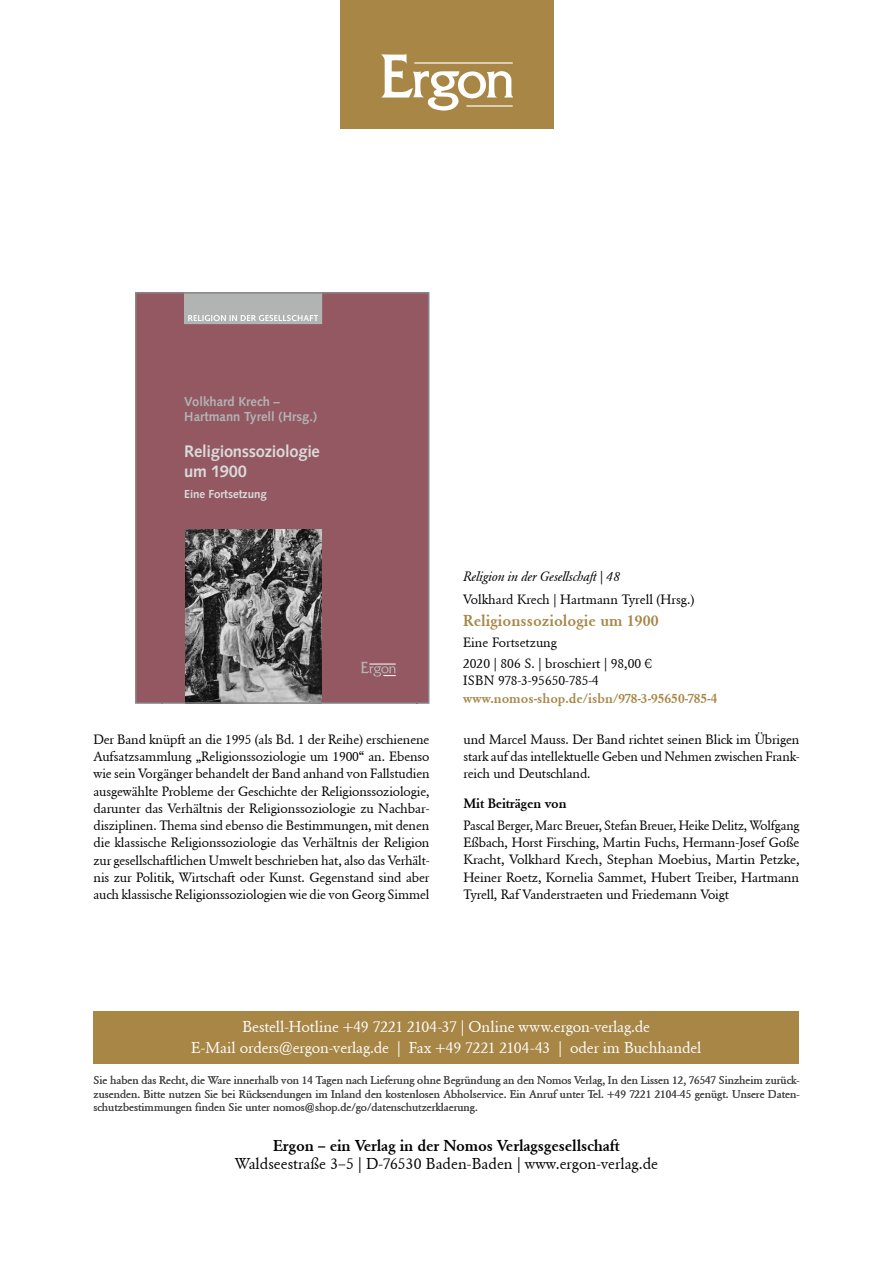
<style>
.page{position:relative;width:893px;height:1263px;background:#fff}
.page>*{position:absolute;margin:0;border:0;box-sizing:border-box;transform-origin:0 0}
.t1{font:700 16.8px/20.1px "Syntax";letter-spacing:-.02em;color:#dadada}
.t2{font:15.75px/21px "Ergon Unicode";letter-spacing:-.01em;color:#fff;text-align:center}
.t3{font:15.75px "Ergon Unicode";color:#000}
.t4{font:700 15.75px "Ergon Unicode";letter-spacing:-.01em;color:#000}
.t5{font:700 15.75px "Ergon Unicode";color:#a78646}
.t6{font:13.5px/17.2px "Ergon Unicode";letter-spacing:-.01em;color:#000;text-align:justify}
.t7{font:700 13.5px "Ergon Unicode";color:#a78646}
.t8{font:italic 13.5px "Ergon Unicode";color:#000}
.t9{font:700 13.5px "Ergon Unicode";letter-spacing:-.01em;color:#000}
.t10{font:700 13.05px/15.8px "Syntax";color:#b2b4b4}
.t11{font:700 11.7px "Syntax";letter-spacing:-.005em;color:#dadada}
.t12{font:11.25px/13.5px "Ergon Unicode";color:#4a4a49;text-align:justify}
</style>
<div class="page">
<div style="left:340px;top:0;width:214px;height:129px;background:#a78646"></div>
<div style="left:94px;top:1011px;width:705px;height:52px;background:#a78646"></div>
<svg style="left:381px;top:54px;width:132px;height:57px"></svg>
<hr style="left:466px;top:105px;width:47px;height:2px;background:#fff">
<hr style="left:414px;top:62px;width:99px;height:2px;background:#fff">
<div style="left:136px;top:293px;width:292px;height:410px;background:#935862"></div>
<svg style="left:184px;top:294px;width:138px;height:30px;background:#b7b9b9"></svg>
<svg style="left:361px;top:662px;width:35px;height:15px"></svg>
<img style="left:185px;top:529px;width:137px;height:173px">
<div style="left:135px;top:292px;width:294px;height:412px;border:1px solid #878787"></div>
<p class="t10" style="left:184px;top:393px;width:134px">Volkhard Krech –<br>Hartmann Tyrell (Hrsg.)</p>
<p class="t1" style="left:184px;top:441px;width:137px">Religionssoziologie um 1900</p>
<p class="t11" style="left:184px;top:487px;width:84px">Eine Fortsetzung</p>
<p class="t8" style="left:463px;top:568px;width:158px">Religion in der Gesellschaft | 48</p>
<p class="t6" style="left:463px;top:590px;width:233px">Volkhard Krech | Hartmann Tyrell (Hrsg.)</p>
<p class="t5" style="left:463px;top:610px;width:197px">Religionssoziologie um 1900</p>
<p class="t6" style="left:463px;top:631px;width:190px;line-height:21.5px">Eine Fortsetzung<br>2020 | 806 S. | broschiert | 98,00 €</p>
<p class="t6" style="left:463px;top:672px;width:137px">ISBN 978-3-95650-785-4</p>
<p class="t7" style="left:463px;top:689px;width:256px">www.nomos-shop.de/isbn/978-3-95650-785-4</p>
<p class="t6" style="left:94px;top:730px;width:338px">Der Band knüpft an die 1995 (als Bd. 1 der Reihe) erschienene Aufsatzsammlung „Religionssoziologie um 1900“ an. Ebenso wie sein Vorgänger behandelt der Band anhand von Fallstudien ausgewählte Probleme der Geschichte der Religionssoziologie, darunter das Verhältnis der Religionssoziologie zu Nachbar&shy;disziplinen. Thema sind ebenso die Bestimmungen, mit denen die klassische Religionssoziologie das Verhältnis der Religion zur gesellschaftlichen Umwelt beschrieben hat, also das Verhält&shy;nis zur Politik, Wirtschaft oder Kunst. Gegenstand sind aber auch klassische Religionssoziologien wie die von Georg Simmel</p>
<p class="t6" style="left:463px;top:730px;width:337px">und Marcel Mauss. Der Band richtet seinen Blick im Übrigen stark auf das intellektuelle Geben und Nehmen zwischen Frank&shy;reich und Deutschland.</p>
<p class="t9" style="left:463px;top:794px;width:105px">Mit Beiträgen von</p>
<p class="t6" style="left:463px;top:816px;width:338px">Pascal Berger, Marc Breuer, Stefan Breuer, Heike Delitz, Wolfgang Eßbach, Horst Firsching, Martin Fuchs, Hermann-Josef Goße Kracht, Volkhard Krech, Stephan Moebius, Martin Petzke, Heiner Roetz, Kornelia Sammet, Hubert Treiber, Hartmann Tyrell, Raf Vanderstraeten und Friedemann Voigt</p>
<p class="t2" style="left:191px;top:1016px;width:512px">Bestell-Hotline +49 7221 2104-37 | Online www.ergon-verlag.de<br>E-Mail orders@ergon-verlag.de | Fax +49 7221 2104-43 | oder im Buchhandel</p>
<p class="t12" style="left:94px;top:1073px;width:707px">Sie haben das Recht, die Ware innerhalb von 14 Tagen nach Lieferung ohne Begründung an den Nomos Verlag, In den Lissen 12, 76547 Sinzheim zurück&shy;zusenden. Bitte nutzen Sie bei Rücksendungen im Inland den kostenlosen Abholservice. Ein Anruf unter Tel. +49 7221 2104-45 genügt. Unsere Daten&shy;schutzbestimmungen finden Sie unter nomos@shop.de/go/datenschutzerklaerung.</p>
<p class="t4" style="left:273px;top:1134px;width:348px">Ergon – ein Verlag in der Nomos Verlagsgesellschaft</p>
<p class="t3" style="left:235px;top:1153px;width:425px">Waldseestraße 3–5 | D-76530 Baden-Baden | www.ergon-verlag.de</p>
</div>
